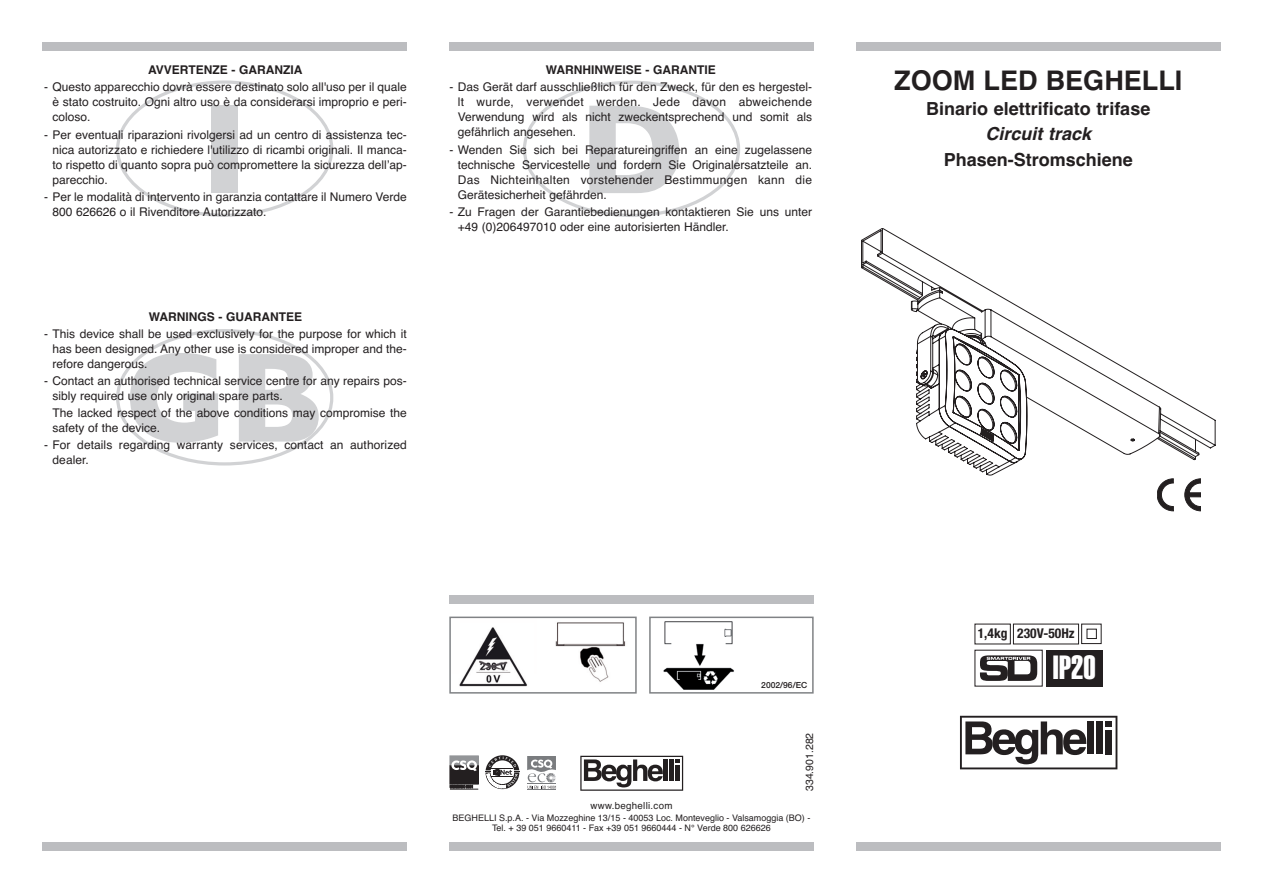
<style>
.page{position:relative;width:1263px;height:893px;background:#fff}
.page>*{position:absolute;margin:0;border:0;box-sizing:border-box;transform-origin:0 0}
.t1{font:33px "Helvetica Extra Compressed";color:#fff}
.t2{font:700 27px "Helvetica";color:#231f20}
.t3{font:700 18px "Helvetica";color:#231f20}
.t4{font:italic 700 18px "Helvetica";color:#231f20}
.t5{font:700 condensed 13.5px "Helvetica Neue";color:#231f20}
.t6{font:12px/15px "Helvetica";color:#231f20;text-align:justify}
.t7{font:700 12px "Helvetica";color:#231f20}
.t8{font:10.5px "Helvetica";color:#231f20}
.t9{font:9.75px "Helvetica";letter-spacing:.03em;color:#231f20}
.t10{font:9px/10.8px "Helvetica";color:#231f20;text-align:center}
.t11{font:500 8.4px "Helvetica Neue";color:#231f20}
</style>
<div class="page">
<svg style="left:960px;top:716px;width:157px;height:53px"></svg>
<div style="left:1087px;top:721px;width:6px;height:33px;background:#231f20"></div>
<div style="left:1096px;top:721px;width:7px;height:33px;background:#231f20"></div>
<div style="left:1105px;top:721px;width:7px;height:6px;background:#231f20"></div>
<div style="left:1105px;top:730px;width:7px;height:24px;background:#231f20"></div>
<div style="left:43px;top:842px;width:364px;height:8px;background:#bcbdc0"></div>
<div style="left:449px;top:842px;width:365px;height:8px;background:#bcbdc0"></div>
<div style="left:856px;top:842px;width:364px;height:8px;background:#bcbdc0"></div>
<div style="left:449px;top:595px;width:365px;height:9px;background:#bcbdc0"></div>
<div style="left:856px;top:43px;width:364px;height:8px;background:#bcbdc0"></div>
<div style="left:43px;top:43px;width:364px;height:8px;background:#bcbdc0"></div>
<div style="left:449px;top:43px;width:365px;height:8px;background:#bcbdc0"></div>
<svg style="left:861px;top:228px;width:354px;height:247px"></svg>
<div style="left:1154px;top:474px;width:46px;height:42px;background:#fff"></div>
<svg style="left:1157px;top:479px;width:16px;height:32px"></svg>
<svg style="left:1185px;top:479px;width:15px;height:32px"></svg>
<svg style="left:580px;top:756px;width:103px;height:35px"></svg>
<hr style="left:675px;top:765px;width:4px;height:16px;background:#231f20">
<svg style="left:449px;top:755px;width:30px;height:35px"></svg>
<div style="left:450px;top:766px;width:28px;height:18px;background:#231f20"></div>
<div style="left:450px;top:756px;width:28px;height:9px;background:#939598"></div>
<svg style="left:451px;top:760px;width:26px;height:11px"></svg>
<svg style="left:450px;top:785px;width:28px;height:5px"></svg>
<svg style="left:485px;top:755px;width:34px;height:34px"></svg>
<svg style="left:527px;top:756px;width:29px;height:34px"></svg>
<img style="left:459px;top:622px;width:167px;height:65px">
<div style="left:449px;top:617px;width:188px;height:77px;border:2px solid #808285"></div>
<img style="left:663px;top:621px;width:71px;height:69px">
<div style="left:649px;top:617px;width:165px;height:77px;border:2px solid #808285"></div>
<div style="left:1046px;top:650px;width:56px;height:36px;background:#231f20"></div>
<div style="left:1081px;top:624px;width:20px;height:20px;border:1px solid #231f20"></div>
<div style="left:1086px;top:629px;width:11px;height:10px;border:1px solid #231f20"></div>
<div style="left:116px;top:80px;width:217px;height:137px;border:3px solid #d1d2d4;border-radius:50%"></div>
<div style="left:211px;top:106px;width:27px;height:87px;background:#d1d2d4"></div>
<div style="left:116px;top:329px;width:217px;height:136px;border:3px solid #d1d2d4;border-radius:50%"></div>
<svg style="left:130px;top:353px;width:88px;height:90px"></svg>
<svg style="left:239px;top:354px;width:80px;height:88px"></svg>
<div style="left:523px;top:81px;width:217px;height:136px;border:3px solid #d1d2d4;border-radius:50%"></div>
<svg style="left:589px;top:106px;width:90px;height:87px"></svg>
<svg style="left:980px;top:655px;width:57px;height:26px"></svg>
<p class="t7" style="left:148px;top:63px;width:156px">AVVERTENZE - GARANZIA</p>
<p class="t6" style="left:53px;top:80px;width:356px;text-indent:-9px">- Questo apparecchio dovrà essere destinato solo all'uso per il quale è stato costruito. Ogni altro uso è da considerarsi improprio e peri&shy;coloso.</p>
<p class="t6" style="left:53px;top:127px;width:356px;text-indent:-9px">- Per eventuali riparazioni rivolgersi ad un centro di assistenza tec&shy;nica autorizzato e richiedere l'utilizzo di ricambi originali. Il manca&shy;to rispetto di quanto sopra può compromettere la sicurezza dell’ap&shy;parecchio.</p>
<p class="t6" style="left:53px;top:189px;width:356px;text-indent:-9px">- Per le modalità di intervento in garanzia contattare il Numero Verde<br>800 626626 o il Rivenditore Autorizzato.</p>
<p class="t7" style="left:149px;top:309px;width:155px">WARNINGS - GUARANTEE</p>
<p class="t6" style="left:53px;top:326px;width:356px;text-indent:-9px">- This device shall be used exclusively for the purpose for which it has been designed. Any other use is considered improper and the&shy;refore dangerous.</p>
<p class="t6" style="left:53px;top:373px;width:356px;text-indent:-9px">- Contact an authorised technical service centre for any repairs pos&shy;sibly required use only original spare parts.</p>
<p class="t6" style="left:53px;top:405px;width:356px">The lacked respect of the above conditions may compromise the safety of the device.</p>
<p class="t6" style="left:53px;top:437px;width:356px;text-indent:-9px">- For details regarding warranty services, contact an authorized dealer.</p>
<p class="t7" style="left:546px;top:63px;width:172px">WARNHINWEISE - GARANTIE</p>
<p class="t6" style="left:458px;top:80px;width:356px;text-indent:-9px">- Das Gerät darf ausschließlich für den Zweck, für den es hergestel&shy;lt wurde, verwendet werden. Jede davon abweichende Verwendung wird als nicht zweckentsprechend und somit als gefährlich angesehen.</p>
<p class="t6" style="left:458px;top:142px;width:356px;text-indent:-9px">- Wenden Sie sich bei Reparatureingriffen an eine zugelassene technische Servicestelle und fordern Sie Originalersatzteile an.<br>Das Nichteinhalten vorstehender Bestimmungen kann die Gerätesicherheit gefährden.</p>
<p class="t6" style="left:458px;top:204px;width:356px;text-indent:-9px">- Zu Fragen der Garantiebedienungen kontaktieren Sie uns unter +49 (0)206497010 oder eine autorisierten Händler.</p>
<p class="t11" style="left:761px;top:682px;width:47px">2002/96/EC</p>
<p class="t8" style="left:803px;top:791px;width:60px;rotate:-90deg">334.901.282</p>
<p class="t9" style="left:590px;top:800px;width:84px">www.beghelli.com</p>
<p class="t10" style="left:452px;top:812px;width:359px">BEGHELLI S.p.A. - Via Mozzeghine 13/15 - 40053 Loc. Monteveglio - Valsamoggia (BO) -<br>Tel. + 39 051 9660411 - Fax +39 051 9660444 - N° Verde 800 626626</p>
<h2 class="t2" style="left:894px;top:65px;width:289px">ZOOM LED BEGHELLI</h2>
<h3 class="t3" style="left:926px;top:98px;width:226px">Binario elettrificato trifase</h3>
<h3 class="t4" style="left:985px;top:124px;width:107px">Circuit track</h3>
<h3 class="t3" style="left:944px;top:149px;width:191px">Phasen-Stromschiene</h3>
<p class="t5" style="left:978px;top:629px;width:31px">1,4kg</p>
<p class="t5" style="left:1017px;top:629px;width:59px">230V-50Hz</p>
<h1 class="t1" style="left:1052px;top:656px;width:45px">IP20</h1>
</div>
